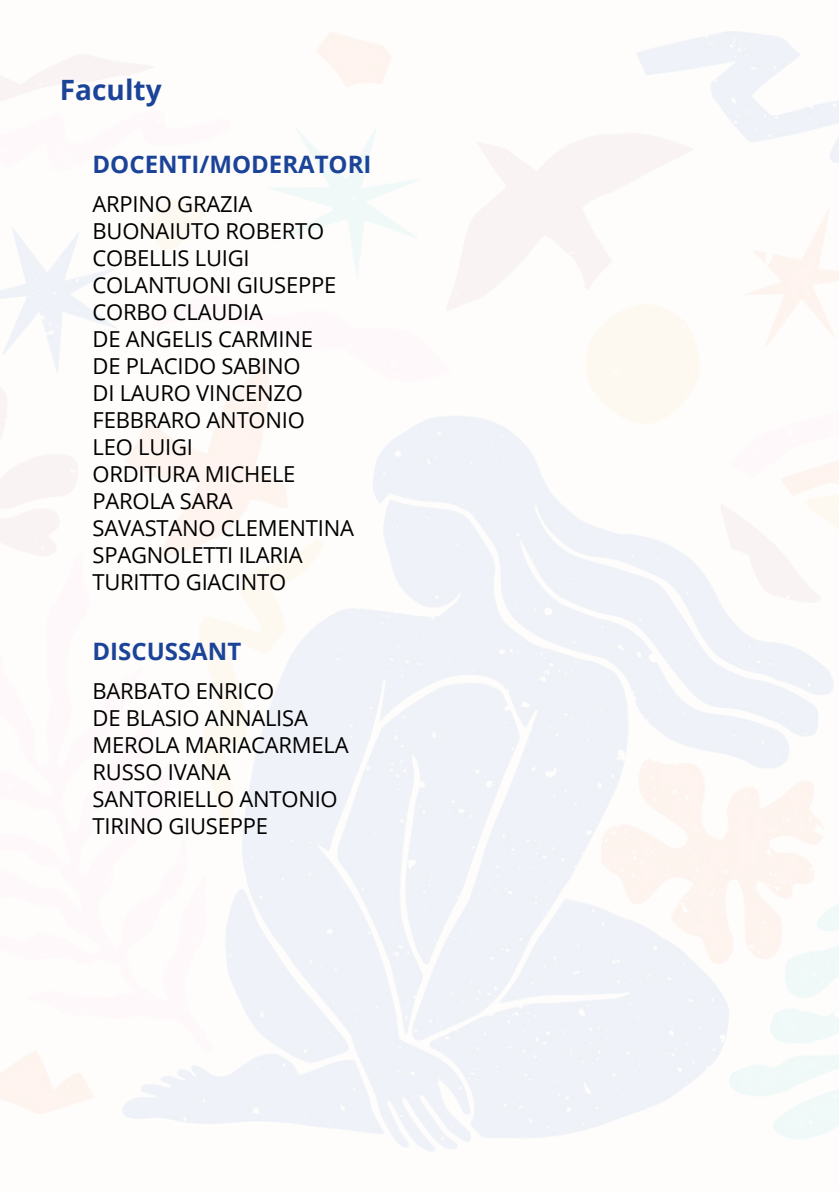
<style>
.page{position:relative;width:839px;height:1191px;background:#fff}
.page>*{position:absolute;margin:0;border:0;box-sizing:border-box;transform-origin:0 0}
.t1{font:700 28px "Open Sans";color:#1b4499}
.t2{font:700 24px "Open Sans";color:#1b4499}
.t3{font:22px "Open Sans";letter-spacing:-.01em;color:#000}
</style>
<div class="page">
<h1 class="t1" style="left:60px;top:70px;width:103px">Faculty</h1>
<h2 class="t2" style="left:92px;top:148px;width:280px">DOCENTI/MODERATORI</h2>
<p class="t3" style="left:92px;top:188px;width:161px">ARPINO GRAZIA</p>
<p class="t3" style="left:92px;top:215px;width:233px">BUONAIUTO ROBERTO</p>
<p class="t3" style="left:92px;top:242px;width:158px">COBELLIS LUIGI</p>
<p class="t3" style="left:92px;top:269px;width:245px">COLANTUONI GIUSEPPE</p>
<p class="t3" style="left:92px;top:296px;width:172px">CORBO CLAUDIA</p>
<p class="t3" style="left:92px;top:323px;width:222px">DE ANGELIS CARMINE</p>
<p class="t3" style="left:92px;top:350px;width:209px">DE PLACIDO SABINO</p>
<p class="t3" style="left:92px;top:377px;width:212px">DI LAURO VINCENZO</p>
<p class="t3" style="left:92px;top:404px;width:214px">FEBBRARO ANTONIO</p>
<p class="t3" style="left:92px;top:431px;width:102px">LEO LUIGI</p>
<p class="t3" style="left:92px;top:458px;width:204px">ORDITURA MICHELE</p>
<p class="t3" style="left:92px;top:485px;width:142px">PAROLA SARA</p>
<p class="t3" style="left:92px;top:512px;width:263px">SAVASTANO CLEMENTINA</p>
<p class="t3" style="left:92px;top:539px;width:212px">SPAGNOLETTI ILARIA</p>
<h2 class="t3" style="left:92px;top:566px;width:195px">TURITTO GIACINTO</h2>
<p class="t2" style="left:92px;top:635px;width:150px">DISCUSSANT</p>
<p class="t3" style="left:92px;top:675px;width:183px">BARBATO ENRICO</p>
<p class="t3" style="left:92px;top:702px;width:217px">DE BLASIO ANNALISA</p>
<p class="t3" style="left:92px;top:729px;width:258px">MEROLA MARIACARMELA</p>
<p class="t3" style="left:92px;top:756px;width:139px">RUSSO IVANA</p>
<p class="t3" style="left:92px;top:783px;width:247px">SANTORIELLO ANTONIO</p>
<p class="t3" style="left:92px;top:810px;width:177px">TIRINO GIUSEPPE</p>
</div>
